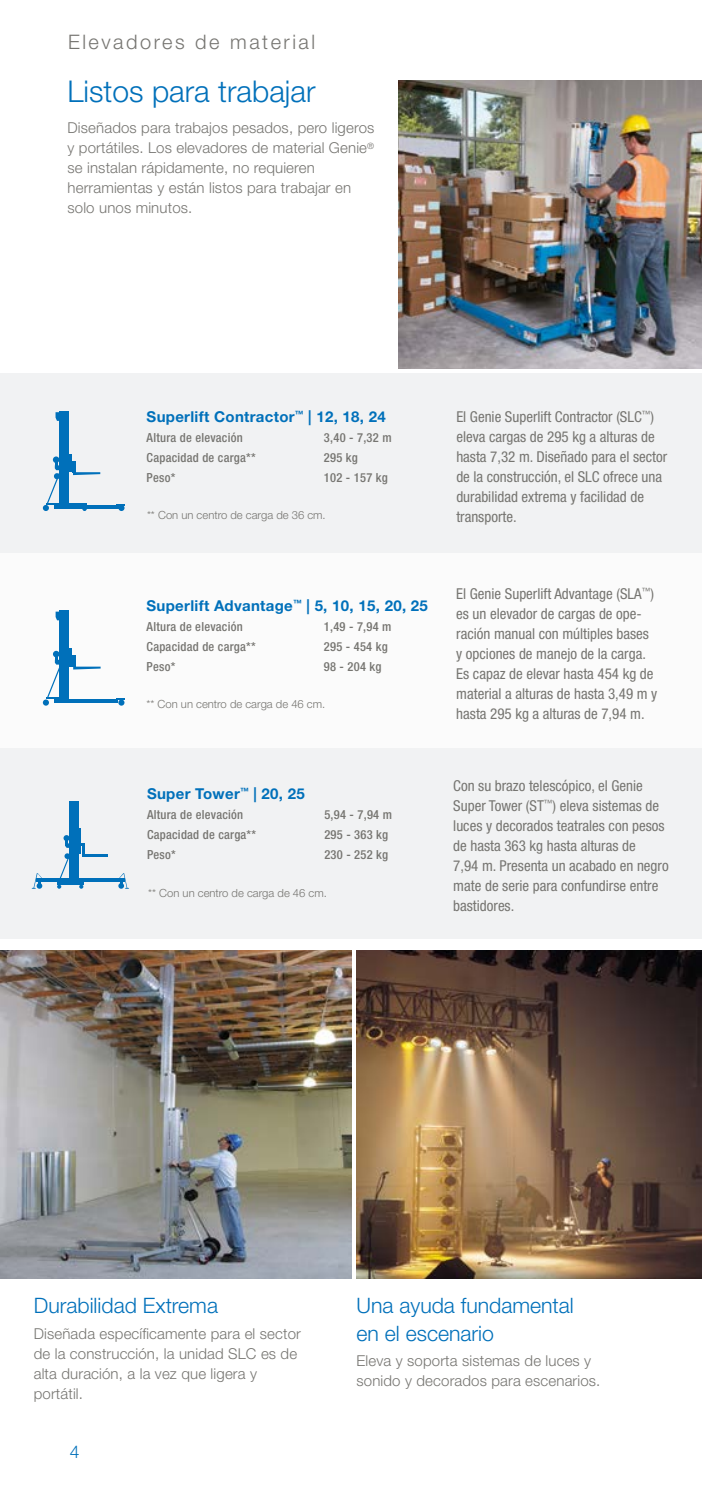
<style>
.page{position:relative;width:702px;height:1489px;background:#fff}
.page>*{position:absolute;margin:0;border:0;box-sizing:border-box;transform-origin:0 0}
.t1{font:300 30px "Helvetica Neue LT Std";color:#0070ba}
.t2{font:300 21.25px/27.5px "Helvetica Neue LT Std";color:#0070ba}
.t3{font:300 20px "Helvetica Neue LT Std";letter-spacing:.125em;color:#767571}
.t4{font:300 17.5px "Helvetica Neue LT Std";color:#0070ba}
.t5{font:condensed 15px/20px "Helvetica Neue LT Std";color:#767571}
.t6{font:300 15px/20px "Helvetica Neue LT Std";letter-spacing:.01em;color:#767571}
.t7{font:700 15px "Helvetica Neue LT Std";letter-spacing:.02em;color:#0070ba}
.t8{font:500 condensed 12.5px "Helvetica Neue LT Std";letter-spacing:.02em;color:#767571}
.t9{font:300 11.25px "Helvetica Neue LT Std";color:#767571}
</style>
<div class="page">
<img style="left:399px;top:81px;width:303px;height:288px">
<div style="left:0;top:748px;width:702px;height:191px;background:#f1f2f3"></div>
<div style="left:0;top:553px;width:702px;height:195px;background:#fbfbfb"></div>
<div style="left:0;top:373px;width:702px;height:180px;background:#f1f2f3"></div>
<hr style="left:59px;top:411px;width:4px;height:93px;background:#0070ba">
<hr style="left:62px;top:411px;width:4px;height:93px;background:#0070ba">
<hr style="left:65px;top:411px;width:4px;height:93px;background:#0070ba">
<hr style="left:68px;top:454px;width:4px;height:18px;background:#0070ba">
<svg style="left:72px;top:461px;width:28px;height:14px"></svg>
<hr style="left:54px;top:504px;width:64px;height:4px;background:#0070ba">
<hr style="left:46px;top:502px;width:40px;height:2px;background:#0070ba">
<svg style="left:82px;top:508px;width:5px;height:3px"></svg>
<svg style="left:116px;top:504px;width:9px;height:7px"></svg>
<div style="left:53px;top:456px;width:6px;height:7px;background:#0070ba;border-radius:50%"></div>
<svg style="left:56px;top:412px;width:3px;height:9px"></svg>
<svg style="left:43px;top:459px;width:19px;height:52px"></svg>
<hr style="left:59px;top:610px;width:4px;height:89px;background:#0070ba">
<hr style="left:62px;top:610px;width:4px;height:89px;background:#0070ba">
<hr style="left:65px;top:610px;width:4px;height:89px;background:#0070ba">
<hr style="left:69px;top:648px;width:3px;height:18px;background:#0070ba">
<hr style="left:54px;top:699px;width:64px;height:4px;background:#0070ba">
<svg style="left:116px;top:698px;width:9px;height:7px"></svg>
<svg style="left:53px;top:650px;width:6px;height:7px"></svg>
<svg style="left:56px;top:611px;width:3px;height:9px"></svg>
<svg style="left:43px;top:653px;width:58px;height:52px"></svg>
<hr style="left:69px;top:801px;width:3px;height:82px;background:#0070ba">
<hr style="left:71px;top:801px;width:4px;height:82px;background:#0070ba">
<hr style="left:75px;top:801px;width:3px;height:82px;background:#0070ba">
<hr style="left:78px;top:828px;width:3px;height:25px;background:#0070ba">
<svg style="left:81px;top:843px;width:4px;height:10px"></svg>
<hr style="left:82px;top:853px;width:26px;height:3px;background:#0070ba">
<svg style="left:43px;top:877px;width:75px;height:4px"></svg>
<svg style="left:57px;top:837px;width:15px;height:51px"></svg>
<hr style="left:57px;top:880px;width:26px;height:4px;background:#0070ba">
<svg style="left:79px;top:884px;width:4px;height:4px"></svg>
<svg style="left:32px;top:873px;width:11px;height:15px"></svg>
<svg style="left:118px;top:873px;width:11px;height:15px"></svg>
<img style="left:356px;top:950px;width:346px;height:328px">
<img style="left:0;top:950px;width:351px;height:328px">
<h3 class="t3" style="left:68px;top:30px;width:249px">Elevadores de material</h3>
<h1 class="t1" style="left:68px;top:73px;width:249px">Listos para trabajar</h1>
<p class="t6" style="left:67px;top:118px;width:308px">Diseñados para trabajos pesados, pero ligeros y portátiles. Los elevadores de material Genie<sup>® </sup>se instalan rápidamente, no requieren herramientas y están listos para trabajar en solo unos minutos.</p>
<p class="t7" style="left:147px;top:407px;width:241px">Superlift Contractor<sup>™</sup> | 12, 18, 24</p>
<p class="t8" style="left:147px;top:430px;width:98px">Altura de elevación</p>
<p class="t8" style="left:324px;top:430px;width:69px">3,40 - 7,32 m</p>
<p class="t8" style="left:147px;top:450px;width:111px">Capacidad de carga**</p>
<p class="t8" style="left:324px;top:450px;width:36px">295 kg</p>
<p class="t8" style="left:147px;top:470px;width:30px">Peso*</p>
<p class="t8" style="left:324px;top:470px;width:65px">102 - 157 kg</p>
<p class="t9" style="left:147px;top:508px;width:180px">** Con un centro de carga de 36 cm.</p>
<p class="t7" style="left:147px;top:596px;width:283px">Superlift Advantage<sup>™</sup> | 5, 10, 15, 20, 25</p>
<p class="t8" style="left:147px;top:619px;width:98px">Altura de elevación</p>
<p class="t8" style="left:324px;top:619px;width:69px">1,49 - 7,94 m</p>
<p class="t8" style="left:147px;top:639px;width:111px">Capacidad de carga**</p>
<p class="t8" style="left:324px;top:639px;width:65px">295 - 454 kg</p>
<p class="t8" style="left:147px;top:659px;width:30px">Peso*</p>
<p class="t8" style="left:324px;top:659px;width:59px">98 - 204 kg</p>
<p class="t9" style="left:146px;top:697px;width:180px">** Con un centro de carga de 46 cm.</p>
<p class="t7" style="left:147px;top:784px;width:159px">Super Tower<sup>™</sup> | 20, 25</p>
<p class="t8" style="left:147px;top:807px;width:98px">Altura de elevación</p>
<p class="t8" style="left:324px;top:807px;width:69px">5,94 - 7,94 m</p>
<p class="t8" style="left:147px;top:827px;width:111px">Capacidad de carga**</p>
<p class="t8" style="left:324px;top:827px;width:65px">295 - 363 kg</p>
<p class="t8" style="left:147px;top:847px;width:30px">Peso*</p>
<p class="t8" style="left:324px;top:847px;width:65px">230 - 252 kg</p>
<p class="t9" style="left:148px;top:885px;width:180px">** Con un centro de carga de 46 cm.</p>
<p class="t5" style="left:456px;top:406px;width:212px">El Genie Superlift Contractor (SLC<sup>™</sup>) eleva cargas de 295 kg a alturas de hasta 7,32 m. Diseñado para el sector de la construcción, el SLC ofrece una durabilidad extrema y facilidad de transporte.</p>
<p class="t5" style="left:456px;top:583px;width:202px">El Genie Superlift Advantage (SLA<sup>™</sup>) es un elevador de cargas de ope&shy;ración manual con múltiples bases y opciones de manejo de la carga.<br>Es capaz de elevar hasta 454 kg de material a alturas de hasta 3,49 m y hasta 295 kg a alturas de 7,94 m.</p>
<p class="t5" style="left:453px;top:775px;width:217px">Con su brazo telescópico, el Genie<br>Super Tower (ST<sup>™</sup>) eleva sistemas de luces y decorados teatrales con pesos de hasta 363 kg hasta alturas de<br>7,94 m. Presenta un acabado en negro mate de serie para confundirse entre bastidores.</p>
<h2 class="t2" style="left:34px;top:1291px;width:186px">Durabilidad Extrema</h2>
<p class="t6" style="left:34px;top:1323px;width:269px">Diseñada específicamente para el sector de la construcción, la unidad SLC es de alta duración, a la vez que ligera y portátil.</p>
<p class="t4" style="left:70px;top:1441px;width:11px">4</p>
<h2 class="t2" style="left:356px;top:1291px;width:219px">Una ayuda fundamental en el escenario</h2>
<p class="t6" style="left:356px;top:1350px;width:245px">Eleva y soporta sistemas de luces y sonido y decorados para escenarios.</p>
</div>
